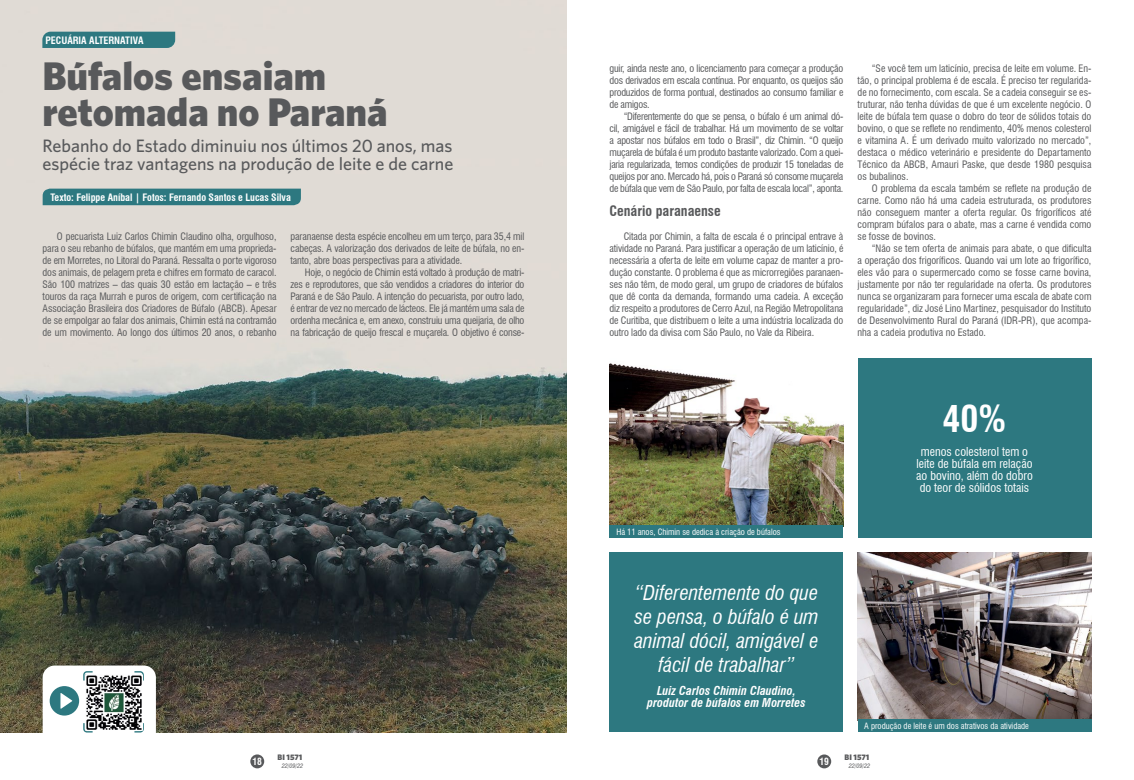
<style>
.page{position:relative;width:1134px;height:780px;background:#fff}
.page>*{position:absolute;margin:0;border:0;box-sizing:border-box;transform-origin:0 0}
.t1{font:900 40px/36px "Whitney HTF";color:#58595b}
.t2{font:700 condensed 36px "Swiss 721 BT";color:#fff}
.t3{font:italic condensed 20px/24px "Swiss 721 BT";color:#fff;text-align:center}
.t4{font:500 18px/18px "Whitney HTF";color:#58595b}
.t5{font:700 condensed 14px "Swiss 721 BT";color:#58595b}
.t6{font:condensed 12px/12px "Swiss 721 BT";color:#fff;text-align:center}
.t7{font:italic 700 condensed 12px/12.5px "Swiss 721 BT";color:#fff;text-align:center}
.t8{font:condensed 10px/12px "Swiss 721 BT";letter-spacing:-.01em;color:#58595b;text-align:justify}
.t9{font:700 condensed 10px "Swiss 721 BT";color:#fff}
.t10{font:700 condensed 9.6px "Swiss 721 BT";color:#fff}
.t11{font:condensed 8.5px "Swiss 721 BT";color:#fff}
.t12{font:900 8px "Whitney HTF";color:#58595b}
.t13{font:italic condensed 6px "Swiss 721 BT";color:#58595b}
</style>
<div class="page">
<div style="left:250px;top:754px;width:14px;height:14px;background:#58595b;border-radius:50%"></div>
<div style="left:817px;top:754px;width:14px;height:14px;background:#58595b;border-radius:50%"></div>
<img style="left:0;top:0;width:567px;height:732px">
<div style="left:42px;top:32px;width:133px;height:16px;background:#2d7880"></div>
<div style="left:43px;top:189px;width:258px;height:16px;background:#2d7880"></div>
<div style="left:43px;top:665px;width:113px;height:80px;background:#fff;border-radius:12px"></div>
<svg style="left:134px;top:671px;width:10px;height:10px"></svg>
<svg style="left:83px;top:723px;width:10px;height:10px"></svg>
<svg style="left:134px;top:723px;width:10px;height:10px"></svg>
<img style="left:85px;top:674px;width:57px;height:56px">
<svg style="left:50px;top:671px;width:44px;height:44px"></svg>
<img style="left:857px;top:552px;width:234px;height:167px">
<div style="left:857px;top:719px;width:234px;height:12px;background:#2d7880"></div>
<img style="left:609px;top:363px;width:234px;height:162px">
<div style="left:857px;top:358px;width:234px;height:180px;background:#2d7880"></div>
<div style="left:609px;top:525px;width:234px;height:13px;background:#2d7880"></div>
<div style="left:609px;top:552px;width:234px;height:179px;background:#2d7880"></div>
<p class="t9" style="left:45px;top:35px;width:100px">PECUÁRIA ALTERNATIVA</p>
<h1 class="t1" style="left:42px;top:57px;width:347px">Búfalos ensaiam retomada no Paraná</h1>
<h3 class="t4" style="left:43px;top:136px;width:412px">Rebanho do Estado diminuiu nos últimos 20 anos, mas espécie traz vantagens na produção de leite e de carne</h3>
<p class="t9" style="left:51px;top:191px;width:242px">Texto: Felippe Aníbal | Fotos: Fernando Santos e Lucas Silva</p>
<p class="t8" style="left:43px;top:230px;width:235px;text-indent:14px">O pecuarista Luiz Carlos Chimin Claudino olha, orgulhoso, para o seu rebanho de búfalos, que mantém em uma proprieda&shy;de em Morretes, no Litoral do Paraná. Ressalta o porte vigoroso dos animais, de pelagem preta e chifres em formato de caracol.<br>São 100 matrizes – das quais 30 estão em lactação – e três touros da raça Murrah e puros de origem, com certificação na Associação Brasileira dos Criadores de Búfalo (ABCB). Apesar de se empolgar ao falar dos animais, Chimin está na contramão de um movimento. Ao longo dos últimos 20 anos, o rebanho</p>
<p class="t8" style="left:291px;top:230px;width:235px">paranaense desta espécie encolheu em um terço, para 35,4 mil cabeças. A valorização dos derivados de leite de búfala, no en&shy;tanto, abre boas perspectivas para a atividade.</p>
<p class="t8" style="left:291px;top:266px;width:235px;text-indent:14px">Hoje, o negócio de Chimin está voltado à produção de matri&shy;zes e reprodutores, que são vendidos a criadores do interior do Paraná e de São Paulo. A intenção do pecuarista, por outro lado, é entrar de vez no mercado de lácteos. Ele já mantém uma sala de ordenha mecânica e, em anexo, construiu uma queijaria, de olho na fabricação de queijo frescal e muçarela. O objetivo é conse-</p>
<p class="t8" style="left:609px;top:62px;width:235px">guir, ainda neste ano, o licenciamento para começar a produção dos derivados em escala contínua. Por enquanto, os queijos são produzidos de forma pontual, destinados ao consumo familiar e de amigos.</p>
<p class="t8" style="left:609px;top:110px;width:235px;text-indent:14px">“Diferentemente do que se pensa, o búfalo é um animal dó&shy;cil, amigável e fácil de trabalhar. Há um movimento de se voltar a apostar nos búfalos em todo o Brasil”, diz Chimin. “O queijo muçarela de búfala é um produto bastante valorizado. Com a quei&shy;jaria regularizada, temos condições de produzir 15 toneladas de queijos por ano. Mercado há, pois o Paraná só consome muçarela de búfala que vem de São Paulo, por falta de escala local”, aponta.</p>
<h3 class="t5" style="left:609px;top:203px;width:113px">Cenário paranaense</h3>
<p class="t8" style="left:609px;top:230px;width:235px;text-indent:14px">Citada por Chimin, a falta de escala é o principal entrave à atividade no Paraná. Para justificar a operação de um laticínio, é necessária a oferta de leite em volume capaz de manter a pro&shy;dução constante. O problema é que as microrregiões paranaen&shy;ses não têm, de modo geral, um grupo de criadores de búfalos que dê conta da demanda, formando uma cadeia. A exceção diz respeito a produtores de Cerro Azul, na Região Metropolitana de Curitiba, que distribuem o leite a uma indústria localizada do outro lado da divisa com São Paulo, no Vale da Ribeira.</p>
<p class="t8" style="left:857px;top:62px;width:235px;text-indent:14px">“Se você tem um laticínio, precisa de leite em volume. En&shy;tão, o principal problema é de escala. É preciso ter regularida&shy;de no fornecimento, com escala. Se a cadeia conseguir se es&shy;truturar, não tenha dúvidas de que é um excelente negócio. O leite de búfala tem quase o dobro do teor de sólidos totais do bovino, o que se reflete no rendimento, 40% menos colesterol e vitamina A. É um derivado muito valorizado no mercado”, destaca o médico veterinário e presidente do Departamento Técnico da ABCB, Amauri Paske, que desde 1980 pesquisa os bubalinos.</p>
<p class="t8" style="left:857px;top:182px;width:235px;text-indent:14px">O problema da escala também se reflete na produção de carne. Como não há uma cadeia estruturada, os produtores não conseguem manter a oferta regular. Os frigoríficos até compram búfalos para o abate, mas a carne é vendida como se fosse de bovinos.</p>
<p class="t8" style="left:857px;top:242px;width:235px;text-indent:14px">“Não se tem oferta de animais para abate, o que dificulta a operação dos frigoríficos. Quando vai um lote ao frigorífico, eles vão para o supermercado como se fosse carne bovina, justamente por não ter regularidade na oferta. Os produtores nunca se organizaram para fornecer uma escala de abate com regularidade”, diz José Lino Martinez, pesquisador do Instituto de Desenvolvimento Rural do Paraná (IDR-PR), que acompa&shy;nha a cadeia produtiva no Estado.</p>
<p class="t11" style="left:616px;top:526px;width:166px">Há 11 anos, Chimin se dedica à criação de búfalos</p>
<h3 class="t3" style="left:634px;top:581px;width:186px">“Diferentemente do que se pensa, o búfalo é um animal dócil, amigável e fácil de trabalhar”</h3>
<p class="t7" style="left:647px;top:684px;width:160px">Luiz Carlos Chimin Claudino, produtor de búfalos em Morretes</p>
<h2 class="t2" style="left:943px;top:397px;width:65px">40%</h2>
<p class="t6" style="left:916px;top:446px;width:118px">menos colesterol tem o leite de búfala em relação ao bovino, além do dobro do teor de sólidos totais</p>
<p class="t11" style="left:864px;top:720px;width:166px">A produção de leite é um dos atrativos da atividade</p>
<p class="t12" style="left:278px;top:752px;width:26px">BI 1571</p>
<p class="t13" style="left:282px;top:762px;width:23px">22/09/22</p>
<p class="t10" style="left:252px;top:755px;width:11px">18</p>
<p class="t12" style="left:844px;top:752px;width:26px">BI 1571</p>
<p class="t13" style="left:849px;top:762px;width:23px">22/09/22</p>
<p class="t10" style="left:819px;top:755px;width:11px">19</p>
</div>
